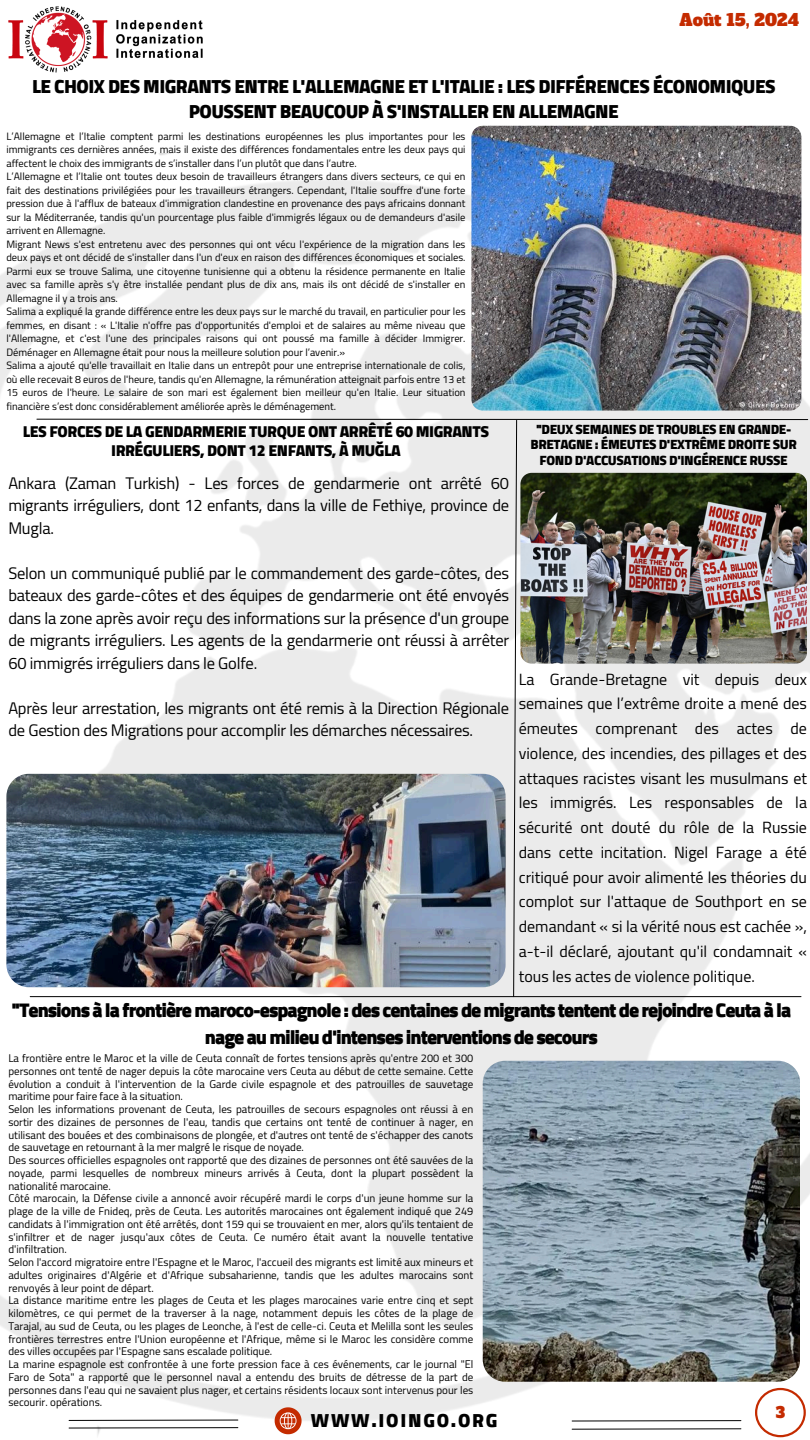
<style>
.page{position:relative;width:810px;height:1440px;background:#fff}
.page>*{position:absolute;margin:0;border:0;box-sizing:border-box;transform-origin:0 0}
.t1{font:900 20px/26.2px "Cairo";letter-spacing:-.055em;color:#000;text-align:center}
.t2{font:900 19.2px/24.8px "Cairo";letter-spacing:-.03em;color:#000;text-align:center}
.t3{font:900 19.2px "Cairo";letter-spacing:.09em;color:#000}
.t4{font:16.5px/22.5px "Cairo";letter-spacing:-.015em;color:#000;text-align:justify}
.t5{font:16.3px "Alfa Slab One";color:#c42b00}
.t6{font:16px/24.8px "Cairo";color:#000;text-align:justify}
.t7{font:900 16px/18.8px "Cairo";letter-spacing:-.03em;color:#000;text-align:center}
.t8{font:15px "Alfa Slab One";color:#c42b00}
.t9{font:900 13.6px/15.8px "Cairo";letter-spacing:-.03em;color:#000;text-align:center}
.t10{font:11px/12.8px "Cairo";color:#000;text-align:justify}
.t11{font:10.5px/13.5px "Cairo";color:#000;text-align:justify}
</style>
<div class="page">
<img style="left:471px;top:126px;width:330px;height:285px;border-radius:11px">
<hr style="left:30px;top:996px;width:771px;height:1px;background:#000">
<svg style="left:755px;top:1388px;width:51px;height:49px"></svg>
<svg style="left:68px;top:1419px;width:171px;height:2px"></svg>
<svg style="left:275px;top:1407px;width:27px;height:27px"></svg>
<svg style="left:68px;top:1427px;width:171px;height:2px"></svg>
<svg style="left:571px;top:1420px;width:171px;height:2px"></svg>
<svg style="left:571px;top:1428px;width:171px;height:2px"></svg>
<svg style="left:36px;top:418px;width:772px;height:579px"></svg>
<img style="left:6px;top:774px;width:500px;height:213px;border-radius:22px">
<img style="left:8px;top:6px;width:195px;height:67px">
<img style="left:483px;top:1061px;width:317px;height:321px">
<p class="t5" style="left:680px;top:9px;width:121px">Août 15, 2024</p>
<h2 class="t2" style="left:32px;top:74px;width:745px">LE CHOIX DES MIGRANTS ENTRE L'ALLEMAGNE ET L'ITALIE : LES DIFFÉRENCES ÉCONOMIQUES<br>POUSSENT BEAUCOUP À S'INSTALLER EN ALLEMAGNE</h2>
<p class="t11" style="left:6px;top:130px;width:461px">L’Allemagne et l’Italie comptent parmi les destinations européennes les plus importantes pour les immigrants ces dernières années, mais il existe des différences fondamentales entre les deux pays qui affectent le choix des immigrants de s’installer dans l’un plutôt que dans l’autre.</p>
<h4 class="t11" style="left:6px;top:170px;width:461px">L’Allemagne et l’Italie ont toutes deux besoin de travailleurs étrangers dans divers secteurs, ce qui en fait des destinations privilégiées pour les travailleurs étrangers. Cependant, l'Italie souffre d'une forte pression due à l'afflux de bateaux d'immigration clandestine en provenance des pays africains donnant sur la Méditerranée, tandis qu'un pourcentage plus faible d'immigrés légaux ou de demandeurs d'asile arrivent en Allemagne.</h4>
<p class="t11" style="left:6px;top:238px;width:461px">Migrant News s'est entretenu avec des personnes qui ont vécu l'expérience de la migration dans les deux pays et ont décidé de s'installer dans l'un d'eux en raison des différences économiques et sociales.<br>Parmi eux se trouve Salima, une citoyenne tunisienne qui a obtenu la résidence permanente en Italie avec sa famille après s'y être installée pendant plus de dix ans, mais ils ont décidé de s'installer en Allemagne il y a trois ans.</p>
<h2 class="t11" style="left:6px;top:305px;width:461px">Salima a expliqué la grande différence entre les deux pays sur le marché du travail, en particulier pour les femmes, en disant : « L'Italie n'offre pas d'opportunités d'emploi et de salaires au même niveau que l'Allemagne, et c'est l'une des principales raisons qui ont poussé ma famille à décider Immigrer.<br>Déménager en Allemagne était pour nous la meilleure solution pour l’avenir.»</h2>
<p class="t11" style="left:6px;top:359px;width:461px">Salima a ajouté qu'elle travaillait en Italie dans un entrepôt pour une entreprise internationale de colis, où elle recevait 8 euros de l'heure, tandis qu'en Allemagne, la rémunération atteignait parfois entre 13 et 15 euros de l'heure. Le salaire de son mari est également bien meilleur qu'en Italie. Leur situation financière s’est donc considérablement améliorée après le déménagement.</p>
<h3 class="t7" style="left:23px;top:422px;width:468px">LES FORCES DE LA GENDARMERIE TURQUE ONT ARRÊTÉ 60 MIGRANTS<br>IRRÉGULIERS, DONT 12 ENFANTS, À MUĞLA</h3>
<p class="t4" style="left:8px;top:472px;width:502px">Ankara (Zaman Turkish) - Les forces de gendarmerie ont arrêté 60 migrants irréguliers, dont 12 enfants, dans la ville de Fethiye, province de Mugla.</p>
<p class="t4" style="left:8px;top:562px;width:502px">Selon un communiqué publié par le commandement des garde-côtes, des bateaux des garde-côtes et des équipes de gendarmerie ont été envoyés dans la zone après avoir reçu des informations sur la présence d'un groupe de migrants irréguliers. Les agents de la gendarmerie ont réussi à arrêter 60 immigrés irréguliers dans le Golfe.</p>
<p class="t4" style="left:8px;top:697px;width:502px">Après leur arrestation, les migrants ont été remis à la Direction Régionale de Gestion des Migrations pour accomplir les démarches nécessaires.</p>
<p class="t9" style="left:531px;top:421px;width:268px">"DEUX SEMAINES DE TROUBLES EN GRANDE-<br>BRETAGNE : ÉMEUTES D'EXTRÊME DROITE SUR<br>FOND D'ACCUSATIONS D'INGÉRENCE RUSSE</p>
<p class="t6" style="left:519px;top:667px;width:290px">La Grande-Bretagne vit depuis deux semaines que l’extrême droite a mené des émeutes comprenant des actes de violence, des incendies, des pillages et des attaques racistes visant les musulmans et les immigrés. Les responsables de la sécurité ont douté du rôle de la Russie dans cette incitation. Nigel Farage a été critiqué pour avoir alimenté les théories du complot sur l'attaque de Southport en se demandant « si la vérité nous est cachée », a-t-il déclaré, ajoutant qu'il condamnait « tous les actes de violence politique.</p>
<p class="t1" style="left:12px;top:997px;width:781px">"Tensions à la frontière maroco-espagnole : des centaines de migrants tentent de rejoindre Ceuta à la nage au milieu d'intenses interventions de secours</p>
<p class="t10" style="left:8px;top:1052px;width:467px">La frontière entre le Maroc et la ville de Ceuta connaît de fortes tensions après qu'entre 200 et 300 personnes ont tenté de nager depuis la côte marocaine vers Ceuta au début de cette semaine. Cette évolution a conduit à l'intervention de la Garde civile espagnole et des patrouilles de sauvetage maritime pour faire face à la situation.</p>
<p class="t10" style="left:8px;top:1103px;width:467px">Selon les informations provenant de Ceuta, les patrouilles de secours espagnoles ont réussi à en sortir des dizaines de personnes de l'eau, tandis que certains ont tenté de continuer à nager, en utilisant des bouées et des combinaisons de plongée, et d'autres ont tenté de s'échapper des canots de sauvetage en retournant à la mer malgré le risque de noyade.</p>
<p class="t10" style="left:8px;top:1154px;width:467px">Des sources officielles espagnoles ont rapporté que des dizaines de personnes ont été sauvées de la noyade, parmi lesquelles de nombreux mineurs arrivés à Ceuta, dont la plupart possèdent la nationalité marocaine.</p>
<p class="t10" style="left:8px;top:1192px;width:467px">Côté marocain, la Défense civile a annoncé avoir récupéré mardi le corps d'un jeune homme sur la plage de la ville de Fnideq, près de Ceuta. Les autorités marocaines ont également indiqué que 249 candidats à l'immigration ont été arrêtés, dont 159 qui se trouvaient en mer, alors qu'ils tentaient de s'infiltrer et de nager jusqu'aux côtes de Ceuta. Ce numéro était avant la nouvelle tentative d'infiltration.</p>
<p class="t10" style="left:8px;top:1256px;width:467px">Selon l'accord migratoire entre l'Espagne et le Maroc, l'accueil des migrants est limité aux mineurs et adultes originaires d'Algérie et d'Afrique subsaharienne, tandis que les adultes marocains sont renvoyés à leur point de départ.</p>
<p class="t10" style="left:8px;top:1294px;width:467px">La distance maritime entre les plages de Ceuta et les plages marocaines varie entre cinq et sept kilomètres, ce qui permet de la traverser à la nage, notamment depuis les côtes de la plage de Tarajal, au sud de Ceuta, ou les plages de Leonche, à l'est de celle-ci. Ceuta et Melilla sont les seules frontières terrestres entre l'Union européenne et l'Afrique, même si le Maroc les considère comme des villes occupées par l'Espagne sans escalade politique.</p>
<p class="t10" style="left:8px;top:1358px;width:467px">La marine espagnole est confrontée à une forte pression face à ces événements, car le journal "El Faro de Sota" a rapporté que le personnel naval a entendu des bruits de détresse de la part de personnes dans l'eau qui ne savaient plus nager, et certains résidents locaux sont intervenus pour les secourir. opérations.</p>
<h4 class="t3" style="left:311px;top:1409px;width:188px">WWW.IOINGO.ORG</h4>
<h5 class="t8" style="left:776px;top:1402px;width:11px">3</h5>
</div>
